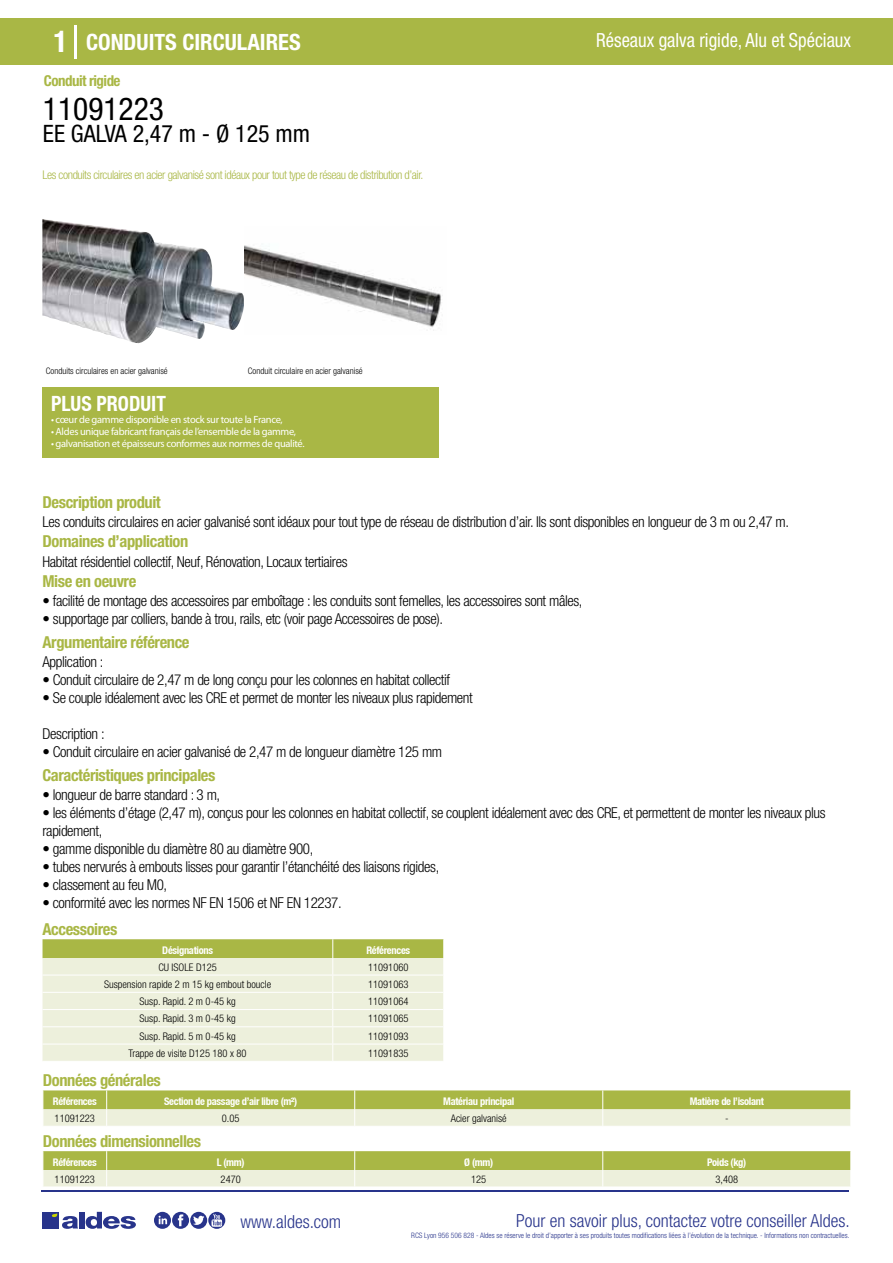
<style>
.page{position:relative;width:893px;height:1263px;background:#fff}
.page>*{position:absolute;margin:0;border:0;box-sizing:border-box;transform-origin:0 0}
.t1{font:condensed 31.5px "Helvetica Neue LT Std";color:#000}
.t2{font:condensed 24px "Helvetica Neue LT Std";color:#000}
.t3{font:700 condensed 22.5px "Helvetica Neue LT Std";color:#fff}
.t4{font:700 condensed 21px "Helvetica Neue";color:#fff;scale:.95 1}
.t5{font:condensed 19.5px "Helvetica Neue LT Std";color:#fff;scale:.95 1}
.t6{font:300 condensed 18px "Helvetica Neue";color:#28348b}
.t7{font:700 condensed 16.5px "Helvetica Neue LT Std";letter-spacing:-.025em;color:#a9b745}
.t8{font:300 condensed 15px/18px "Helvetica Neue LT Std";letter-spacing:-.025em;color:#000}
.t9{font:700 condensed 15px "Helvetica Neue LT Std";letter-spacing:-.035em;color:#a9b745}
.t10{font:300 condensed 12px "Helvetica Neue LT Std";letter-spacing:-.035em;color:#a9b745}
.t11{font:300 condensed 10.5px "Helvetica Neue";color:#000}
.t12{font:10.5px "Myriad Pro";letter-spacing:-.03em;color:#fff}
.t13{font:700 condensed 10.5px "Helvetica Neue";letter-spacing:-.03em;color:#fff}
.t14{font:300 condensed 9px "Helvetica Neue";color:#000}
.t15{font:300 condensed 7.5px "Helvetica Neue";color:#28348b}
.s1{font-size:30px}
</style>
<div class="page">
<div style="left:0;top:18px;width:893px;height:46px;background:#a9b745"></div>
<div style="left:43px;top:387px;width:396px;height:70px;background:#a9b745"></div>
<hr style="left:74px;top:25px;width:2px;height:33px;background:#fff">
<svg style="left:43px;top:219px;width:201px;height:125px"></svg>
<img style="left:244px;top:245px;width:197px;height:86px">
<svg style="left:43px;top:939px;width:401px;height:122px;background:#e3e7c6"></svg>
<svg style="left:43px;top:1090px;width:808px;height:36px;background:#cad28f"></svg>
<svg style="left:43px;top:1151px;width:808px;height:36px;background:#cad28e"></svg>
<hr style="left:41px;top:1190px;width:808px;height:1px;background:#28348b">
<svg style="left:154px;top:1212px;width:71px;height:17px"></svg>
<div style="left:42px;top:1212px;width:17px;height:16px;background:#28348b"></div>
<div style="left:79px;top:1212px;width:5px;height:16px;background:#28348b"></div>
<svg style="left:86px;top:1212px;width:50px;height:17px"></svg>
<svg style="left:52px;top:1213px;width:26px;height:16px"></svg>
<h3 class="t3" style="left:54px;top:28px;width:249px"><span class="s1">1</span> CONDUITS CIRCULAIRES</h3>
<h3 class="t5" style="left:596px;top:29px;width:270px">Réseaux galva rigide, Alu et Spéciaux</h3>
<p class="t9" style="left:44px;top:71px;width:78px">Conduit rigide</p>
<h1 class="t1" style="left:43px;top:91px;width:122px">11091223</h1>
<h2 class="t2" style="left:43px;top:120px;width:269px">EE GALVA 2,47 m - Ø 125 mm</h2>
<p class="t10" style="left:43px;top:167px;width:382px">Les conduits circulaires en acier galvanisé sont idéaux pour tout type de réseau de distribution d’air.</p>
<p class="t14" style="left:46px;top:365px;width:123px">Conduits circulaires en acier galvanisé</p>
<p class="t14" style="left:248px;top:365px;width:116px">Conduit circulaire en acier galvanisé</p>
<h3 class="t4" style="left:51px;top:391px;width:122px">PLUS PRODUIT</h3>
<p class="t12" style="left:51px;top:413px;width:233px">• cœur de gamme disponible en stock sur toute la France,</p>
<p class="t12" style="left:51px;top:425px;width:246px">• Aldes unique fabricant français de l’ensemble de la gamme,</p>
<p class="t12" style="left:51px;top:437px;width:255px">• galvanisation et épaisseurs conformes aux normes de qualité.</p>
<p class="t7" style="left:43px;top:492px;width:120px">Description produit</p>
<p class="t7" style="left:43px;top:531px;width:147px">Domaines d’application</p>
<p class="t7" style="left:43px;top:571px;width:95px">Mise en oeuvre</p>
<p class="t8" style="left:43px;top:513px;width:748px">Les conduits circulaires en acier galvanisé sont idéaux pour tout type de réseau de distribution d’air. Ils sont disponibles en longueur de 3 m ou 2,47 m.</p>
<p class="t8" style="left:43px;top:552px;width:307px">Habitat résidentiel collectif, Neuf, Rénovation, Locaux tertiaires</p>
<p class="t8" style="left:43px;top:592px;width:541px">• facilité de montage des accessoires par emboîtage : les conduits sont femelles, les accessoires sont mâles,</p>
<p class="t8" style="left:43px;top:610px;width:402px">• supportage par colliers, bande à trou, rails, etc (voir page Accessoires de pose).</p>
<p class="t7" style="left:43px;top:632px;width:149px">Argumentaire référence</p>
<p class="t8" style="left:43px;top:652px;width:62px">Application :</p>
<p class="t8" style="left:43px;top:670px;width:409px">• Conduit circulaire de 2,47 m de long conçu pour les colonnes en habitat collectif</p>
<p class="t8" style="left:43px;top:688px;width:432px">• Se couple idéalement avec les CRE et permet de monter les niveaux plus rapidement</p>
<p class="t8" style="left:43px;top:724px;width:64px">Description :</p>
<p class="t8" style="left:43px;top:742px;width:401px">• Conduit circulaire en acier galvanisé de 2,47 m de longueur diamètre 125 mm</p>
<p class="t7" style="left:43px;top:765px;width:174px">Caractéristiques principales</p>
<p class="t8" style="left:43px;top:785px;width:179px">• longueur de barre standard : 3 m,</p>
<p class="t8" style="left:43px;top:803px;width:785px">• les éléments d’étage (2,47 m), conçus pour les colonnes en habitat collectif, se couplent idéalement avec des CRE, et permettent de monter les niveaux plus rapidement,</p>
<p class="t8" style="left:43px;top:839px;width:272px">• gamme disponible du diamètre 80 au diamètre 900,</p>
<p class="t8" style="left:43px;top:857px;width:398px">• tubes nervurés à embouts lisses pour garantir l’étanchéité des liaisons rigides,</p>
<p class="t8" style="left:43px;top:875px;width:126px">• classement au feu M0,</p>
<p class="t8" style="left:43px;top:893px;width:301px">• conformité avec les normes NF EN 1506 et NF EN 12237.</p>
<p class="t7" style="left:43px;top:919px;width:76px">Accessoires</p>
<p class="t13" style="left:162px;top:944px;width:52px">Désignations</p>
<p class="t13" style="left:366px;top:944px;width:45px">Références</p>
<p class="t11" style="left:158px;top:961px;width:60px">CU ISOLE D125</p>
<p class="t11" style="left:368px;top:961px;width:42px">11091060</p>
<p class="t11" style="left:104px;top:978px;width:169px">Suspension rapide 2 m 15 kg embout boucle</p>
<p class="t11" style="left:368px;top:978px;width:42px">11091063</p>
<p class="t11" style="left:140px;top:995px;width:98px">Susp. Rapid. 2 m 0-45 kg</p>
<p class="t11" style="left:368px;top:995px;width:42px">11091064</p>
<p class="t11" style="left:140px;top:1013px;width:98px">Susp. Rapid. 3 m 0-45 kg</p>
<p class="t11" style="left:368px;top:1013px;width:42px">11091065</p>
<p class="t11" style="left:140px;top:1030px;width:98px">Susp. Rapid. 5 m 0-45 kg</p>
<p class="t11" style="left:368px;top:1030px;width:42px">11091093</p>
<p class="t11" style="left:129px;top:1047px;width:120px">Trappe de visite D125 180 x 80</p>
<p class="t11" style="left:368px;top:1047px;width:42px">11091835</p>
<p class="t7" style="left:43px;top:1070px;width:119px">Données générales</p>
<p class="t13" style="left:53px;top:1095px;width:45px">Références</p>
<p class="t13" style="left:164px;top:1095px;width:135px">Section de passage d’air libre (m²)</p>
<p class="t13" style="left:443px;top:1095px;width:72px">Matériau principal</p>
<p class="t13" style="left:690px;top:1095px;width:76px">Matière de l’isolant</p>
<p class="t11" style="left:55px;top:1112px;width:42px">11091223</p>
<p class="t11" style="left:222px;top:1112px;width:19px">0.05</p>
<p class="t11" style="left:451px;top:1112px;width:57px">Acier galvanisé</p>
<p class="t11" style="left:725px;top:1112px;width:5px">-</p>
<p class="t7" style="left:43px;top:1131px;width:160px">Données dimensionnelles</p>
<p class="t13" style="left:53px;top:1155px;width:45px">Références</p>
<p class="t13" style="left:217px;top:1155px;width:29px">L (mm)</p>
<p class="t13" style="left:464px;top:1155px;width:30px">Ø (mm)</p>
<p class="t13" style="left:707px;top:1155px;width:41px">Poids (kg)</p>
<p class="t11" style="left:55px;top:1173px;width:42px">11091223</p>
<p class="t11" style="left:221px;top:1173px;width:22px">2470</p>
<p class="t11" style="left:471px;top:1173px;width:17px">125</p>
<p class="t11" style="left:715px;top:1173px;width:24px">3,408</p>
<p class="t6" style="left:516px;top:1211px;width:335px">Pour en savoir plus, contactez votre conseiller Aldes.</p>
<p class="t15" style="left:411px;top:1230px;width:440px">RCS Lyon 956 506 828 - Aldes se réserve le droit d’apporter à ses produits toutes modifications liées à l’évolution de la technique. - Informations non contractuelles.</p>
<p class="t6" style="left:240px;top:1211px;width:102px">www.aldes.com</p>
</div>
